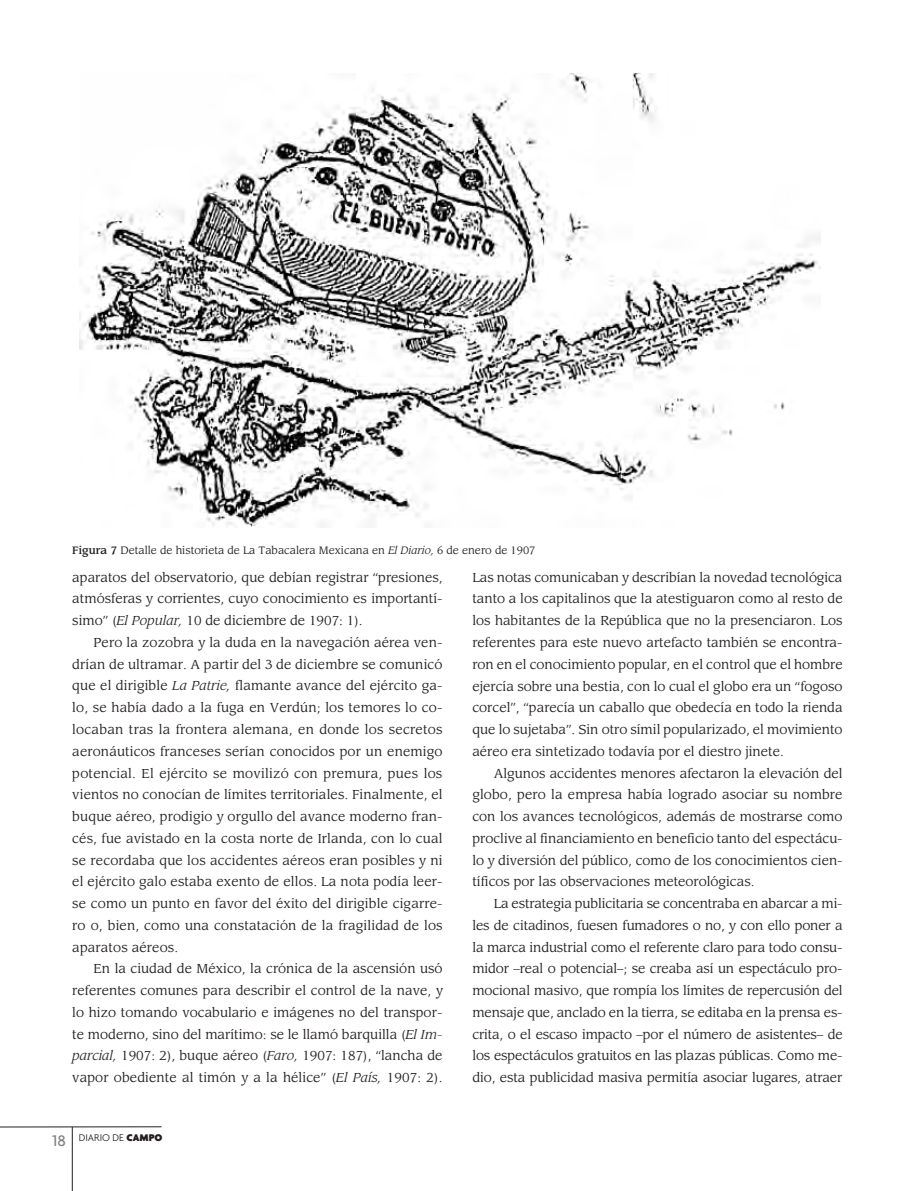
<style>
.page{position:relative;width:915px;height:1191px;background:#fff}
.page>*{position:absolute;margin:0;border:0;box-sizing:border-box;transform-origin:0 0}
.t1{font:500 16.5px "Agenda";color:#808285}
.t2{font:12.75px "Leawood";color:#231f20}
.t3{font:12.75px "Leawood";letter-spacing:.02em;color:#231f20}
.t4{font:10.5px "Leawood";color:#231f20}
.t5{font:300 10.5px "Agenda";color:#231f20}
.s1{font-weight:500}
.s2{font-style:italic}
.s3{font-weight:900}
</style>
<div class="page">
<hr style="left:0;top:1126px;width:161px;height:1px;background:#231f20">
<hr style="left:72px;top:1127px;width:1px;height:64px;background:#231f20">
<img style="left:80px;top:73px;width:740px;height:454px">
<p class="t4" style="left:72px;top:544px;width:464px"><span class="s1">Figura 7</span> Detalle de historieta de La Tabacalera Mexicana en <span class="s2">El Diario,</span> 6 de enero de 1907</p>
<p class="t2" style="left:72px;top:569px;width:371px">aparatos del observatorio, que debían registrar “presiones,</p>
<p class="t2" style="left:72px;top:591px;width:371px">atmósferas y corrientes, cuyo conocimiento es importantí-</p>
<p class="t2" style="left:72px;top:613px;width:292px">simo” (<span class="s2">El Popular,</span> 10 de diciembre de 1907: 1).</p>
<p class="t2" style="left:94px;top:635px;width:350px">Pero la zozobra y la duda en la navegación aérea ven-</p>
<p class="t2" style="left:72px;top:656px;width:371px">drían de ultramar. A partir del 3 de diciembre se comunicó</p>
<p class="t2" style="left:72px;top:678px;width:371px">que el dirigible <span class="s2">La Patrie,</span> flamante avance del ejército ga-</p>
<p class="t2" style="left:72px;top:700px;width:371px">lo, se había dado a la fuga en Verdún; los temores lo co-</p>
<p class="t2" style="left:72px;top:722px;width:371px">locaban tras la frontera alemana, en donde los secretos</p>
<p class="t2" style="left:72px;top:743px;width:371px">aeronáuticos franceses serían conocidos por un enemigo</p>
<p class="t3" style="left:72px;top:765px;width:371px">potencial. El ejército se movilizó con premura, pues los</p>
<p class="t2" style="left:72px;top:787px;width:371px">vientos no conocían de límites territoriales. Finalmente, el</p>
<p class="t2" style="left:72px;top:809px;width:371px">buque aéreo, prodigio y orgullo del avance moderno fran-</p>
<p class="t2" style="left:72px;top:830px;width:371px">cés, fue avistado en la costa norte de Irlanda, con lo cual</p>
<p class="t2" style="left:72px;top:852px;width:372px">se recordaba que los accidentes aéreos eran posibles y ni</p>
<p class="t2" style="left:72px;top:874px;width:371px">el ejército galo estaba exento de ellos. La nota podía leer-</p>
<p class="t2" style="left:72px;top:896px;width:371px">se como un punto en favor del éxito del dirigible cigarre-</p>
<p class="t2" style="left:72px;top:917px;width:372px">ro o, bien, como una constatación de la fragilidad de los</p>
<p class="t2" style="left:72px;top:939px;width:107px">aparatos aéreos.</p>
<p class="t2" style="left:94px;top:961px;width:350px">En la ciudad de México, la crónica de la ascensión usó</p>
<p class="t2" style="left:72px;top:983px;width:372px">referentes comunes para describir el control de la nave, y</p>
<p class="t2" style="left:72px;top:1004px;width:371px">lo hizo tomando vocabulario e imágenes no del transpor-</p>
<p class="t2" style="left:72px;top:1026px;width:371px">te moderno, sino del marítimo: se le llamó barquilla (<span class="s2">El Im-</span></p>
<p class="t2" style="left:72px;top:1048px;width:371px"><span class="s2">parcial,</span> 1907: 2), buque aéreo (<span class="s2">Faro,</span> 1907: 187), “lancha de</p>
<p class="t2" style="left:72px;top:1070px;width:371px">vapor obediente al timón y a la hélice” (<span class="s2">El País,</span> 1907: 2).</p>
<p class="t1" style="left:52px;top:1130px;width:15px">18</p>
<p class="t5" style="left:79px;top:1132px;width:85px">DIARIO DE <span class="s3">CAMPO</span></p>
<p class="t2" style="left:472px;top:569px;width:371px">Las notas comunicaban y describían la novedad tecnológica</p>
<p class="t2" style="left:472px;top:591px;width:371px">tanto a los capitalinos que la atestiguaron como al resto de</p>
<p class="t2" style="left:472px;top:613px;width:371px">los habitantes de la República que no la presenciaron. Los</p>
<p class="t2" style="left:472px;top:635px;width:371px">referentes para este nuevo artefacto también se encontra-</p>
<p class="t2" style="left:472px;top:656px;width:372px">ron en el conocimiento popular, en el control que el hombre</p>
<p class="t2" style="left:472px;top:678px;width:371px">ejercía sobre una bestia, con lo cual el globo era un “fogoso</p>
<p class="t2" style="left:472px;top:700px;width:371px">corcel”, “parecía un caballo que obedecía en todo la rienda</p>
<p class="t2" style="left:472px;top:722px;width:371px">que lo sujetaba”. Sin otro símil popularizado, el movimiento</p>
<p class="t2" style="left:472px;top:743px;width:313px">aéreo era sintetizado todavía por el diestro jinete.</p>
<p class="t2" style="left:493px;top:765px;width:350px">Algunos accidentes menores afectaron la elevación del</p>
<p class="t2" style="left:472px;top:787px;width:371px">globo, pero la empresa había logrado asociar su nombre</p>
<p class="t2" style="left:472px;top:809px;width:371px">con los avances tecnológicos, además de mostrarse como</p>
<p class="t2" style="left:472px;top:830px;width:371px">proclive al financiamiento en beneficio tanto del espectácu-</p>
<p class="t2" style="left:472px;top:852px;width:371px">lo y diversión del público, como de los conocimientos cien-</p>
<p class="t2" style="left:472px;top:874px;width:283px">tíficos por las observaciones meteorológicas.</p>
<p class="t2" style="left:493px;top:896px;width:350px">La estrategia publicitaria se concentraba en abarcar a mi-</p>
<p class="t2" style="left:472px;top:917px;width:371px">les de citadinos, fuesen fumadores o no, y con ello poner a</p>
<p class="t2" style="left:472px;top:939px;width:371px">la marca industrial como el referente claro para todo consu-</p>
<p class="t2" style="left:472px;top:961px;width:371px">midor –real o potencial–; se creaba así un espectáculo pro-</p>
<p class="t2" style="left:472px;top:983px;width:371px">mocional masivo, que rompía los límites de repercusión del</p>
<p class="t2" style="left:472px;top:1004px;width:371px">mensaje que, anclado en la tierra, se editaba en la prensa es-</p>
<p class="t2" style="left:472px;top:1026px;width:371px">crita, o el escaso impacto –por el número de asistentes– de</p>
<p class="t2" style="left:472px;top:1048px;width:371px">los espectáculos gratuitos en las plazas públicas. Como me-</p>
<p class="t2" style="left:472px;top:1070px;width:371px">dio, esta publicidad masiva permitía asociar lugares, atraer</p>
</div>
